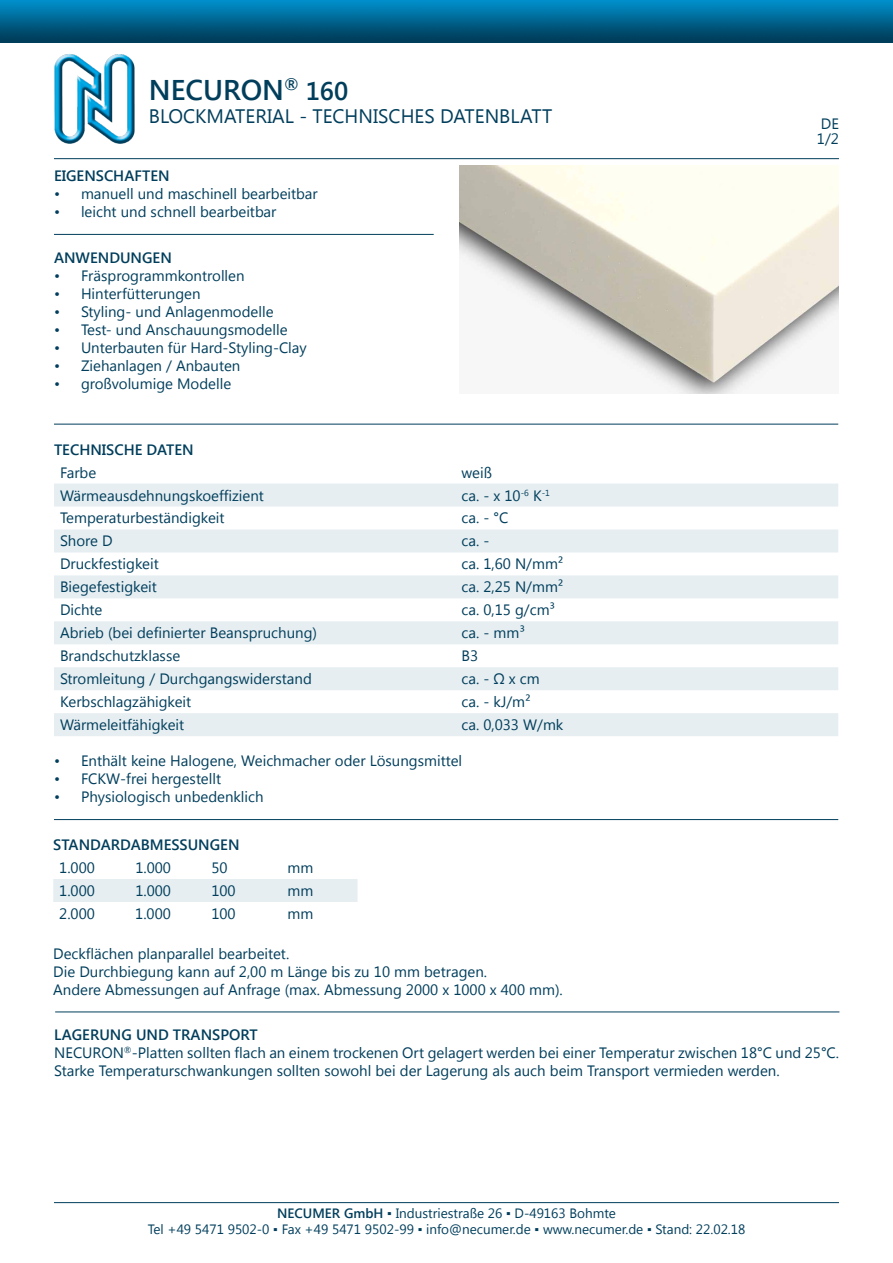
<style>
.page{position:relative;width:893px;height:1263px;background:#fff}
.page>*{position:absolute;margin:0;border:0;box-sizing:border-box;transform-origin:0 0}
.t1{font:600 28.5px "Segoe UI";color:#003e5c}
.t2{font:19.5px "Segoe UI";color:#003e5c}
.t3{font:15px/18px "Segoe UI";color:#003e5c}
.t4{font:600 15px "Segoe UI";color:#003e5c}
.t5{font:13.5px/16.2px "Segoe UI";color:#003e5c;text-align:center}
.s1{font-size:25.5px}
.s2{font-weight:600}
.s3{font-weight:700}
</style>
<div class="page">
<img style="left:0;top:0;width:893px;height:43px">
<img style="left:54px;top:54px;width:81px;height:90px">
<hr style="left:54px;top:158px;width:785px;height:1px;background:#003e5c">
<hr style="left:54px;top:1202px;width:785px;height:1px;background:#003e5c">
<svg style="left:54px;top:484px;width:784px;height:252px;fill:#e6eef1"></svg>
<hr style="left:54px;top:234px;width:380px;height:1px;background:#003e5c">
<hr style="left:54px;top:424px;width:784px;height:1px;background:#003e5c">
<hr style="left:54px;top:819px;width:784px;height:1px;background:#003e5c">
<hr style="left:55px;top:1011px;width:784px;height:1px;background:#003e5c">
<div style="left:53px;top:879px;width:305px;height:23px;background:#e6eef1"></div>
<img style="left:459px;top:165px;width:380px;height:229px">
<h1 class="t1" style="left:149px;top:70px;width:201px">NECURON<sup>®</sup> <span class="s1">160</span></h1>
<h2 class="t2" style="left:149px;top:103px;width:405px">blockmaterial - TEC HNISCHES dATENBLATT</h2>
<p class="t4" style="left:54px;top:165px;width:117px">EIGENSCHAFTEN</p>
<p class="t3" style="left:54px;top:184px;width:265px">• manuell und maschinell bearbeitbar</p>
<p class="t3" style="left:54px;top:202px;width:224px">• leicht und schnell bearbeitbar</p>
<p class="t4" style="left:54px;top:247px;width:119px">ANWENDUNGEN</p>
<p class="t3" style="left:54px;top:266px;width:192px">• Fräsprogrammkontrollen</p>
<p class="t3" style="left:54px;top:284px;width:148px">• Hinterfütterungen</p>
<p class="t3" style="left:54px;top:302px;width:221px">• Styling- und Anlagenmodelle</p>
<p class="t3" style="left:54px;top:320px;width:235px">• Test- und Anschauungsmodelle</p>
<p class="t3" style="left:54px;top:338px;width:254px">• Unterbauten für Hard-Styling-Clay</p>
<p class="t3" style="left:54px;top:356px;width:188px">• Ziehanlagen / Anbauten</p>
<p class="t3" style="left:54px;top:374px;width:179px">• großvolumige Modelle</p>
<p class="t4" style="left:54px;top:439px;width:141px">TECHNISCHE DATEN</p>
<p class="t3" style="left:60px;top:462px;width:38px">Farbe</p>
<p class="t3" style="left:461px;top:462px;width:32px">weiß</p>
<p class="t3" style="left:60px;top:485px;width:205px">Wärmeausdehnungskoeffizient</p>
<p class="t3" style="left:461px;top:485px;width:90px">ca. - x 10<sup>-6</sup> K<sup>-1</sup></p>
<p class="t3" style="left:60px;top:508px;width:166px">Temperaturbeständigkeit</p>
<p class="t3" style="left:461px;top:508px;width:47px">ca. - °C</p>
<p class="t3" style="left:60px;top:531px;width:54px">Shore D</p>
<p class="t3" style="left:461px;top:531px;width:29px">ca. -</p>
<p class="t3" style="left:60px;top:554px;width:100px">Druckfestigkeit</p>
<p class="t3" style="left:461px;top:554px;width:103px">ca. 1,60 N/mm²</p>
<p class="t3" style="left:60px;top:577px;width:98px">Biegefestigkeit</p>
<p class="t3" style="left:461px;top:577px;width:103px">ca. 2,25 N/mm²</p>
<p class="t3" style="left:60px;top:600px;width:44px">Dichte</p>
<p class="t3" style="left:461px;top:600px;width:95px">ca. 0,15 g/cm³</p>
<p class="t3" style="left:60px;top:623px;width:259px">Abrieb (bei definierter Beanspruchung)</p>
<p class="t3" style="left:461px;top:623px;width:65px">ca. - mm³</p>
<p class="t3" style="left:60px;top:646px;width:122px">Brandschutzklasse</p>
<p class="t3" style="left:461px;top:646px;width:18px">B3</p>
<p class="t3" style="left:60px;top:669px;width:253px">Stromleitung / Durchgangswiderstand</p>
<p class="t3" style="left:461px;top:669px;width:80px">ca. - Ω x cm</p>
<p class="t3" style="left:60px;top:692px;width:133px">Kerbschlagzähigkeit</p>
<p class="t3" style="left:461px;top:692px;width:71px">ca. - kJ/m²</p>
<p class="t3" style="left:60px;top:715px;width:126px">Wärmeleitfähigkeit</p>
<p class="t3" style="left:461px;top:715px;width:103px">ca. 0,033 W/mk</p>
<p class="t3" style="left:54px;top:751px;width:410px">• Enthält keine Halogene, Weichmacher oder Lösungsmittel</p>
<p class="t3" style="left:54px;top:769px;width:169px">• FCKW-frei hergestellt</p>
<p class="t3" style="left:54px;top:787px;width:211px">• Physiologisch unbedenklich</p>
<p class="t4" style="left:53px;top:834px;width:177px">STANDARDABMESSUNGEN</p>
<p class="t3" style="left:59px;top:858px;width:37px">1.000</p>
<p class="t3" style="left:135px;top:858px;width:37px">1.000</p>
<p class="t3" style="left:211px;top:858px;width:18px">50</p>
<p class="t3" style="left:287px;top:858px;width:27px">mm</p>
<p class="t3" style="left:59px;top:881px;width:37px">1.000</p>
<p class="t3" style="left:135px;top:881px;width:37px">1.000</p>
<p class="t3" style="left:211px;top:881px;width:26px">100</p>
<p class="t3" style="left:287px;top:881px;width:27px">mm</p>
<p class="t3" style="left:59px;top:904px;width:37px">2.000</p>
<p class="t3" style="left:135px;top:904px;width:37px">1.000</p>
<p class="t3" style="left:211px;top:904px;width:26px">100</p>
<p class="t3" style="left:287px;top:904px;width:27px">mm</p>
<p class="t3" style="left:53px;top:943px;width:511px">Deckflächen planparallel bearbeitet.<br>Die Durchbiegung kann auf 2,00 m Länge bis zu 10 mm betragen.<br>Andere Abmessungen auf Anfrage (max. Abmessung 2000 x 1000 x 400 mm).</p>
<p class="t3" style="left:817px;top:115px;width:24px;line-height:15px">DE<br>1/2</p>
<p class="t3" style="left:54px;top:1025px;width:786px"><span class="s2">LAGERUNG UND TRANSPORT<br></span>NECURON<sup>®</sup>-Platten sollten flach an einem trockenen Ort gelagert werden bei einer Temperatur zwischen 18°C und 25°C.<br>Starke Temperaturschwankungen sollten sowohl bei der Lagerung als auch beim Transport vermieden werden.</p>
<p class="t5" style="left:148px;top:1204px;width:599px"><span class="s2">NECUMER GMBH</span> <span class="s3">▪</span> Industriestraße 26 ▪ D-49163 Bohmte<br>Tel +49 5471 9502-0 ▪ Fax +49 5471 9502-99 ▪ info@necumer.de ▪ www.necumer.de <span class="s3">▪</span> Stand: 22.02.18</p>
</div>
